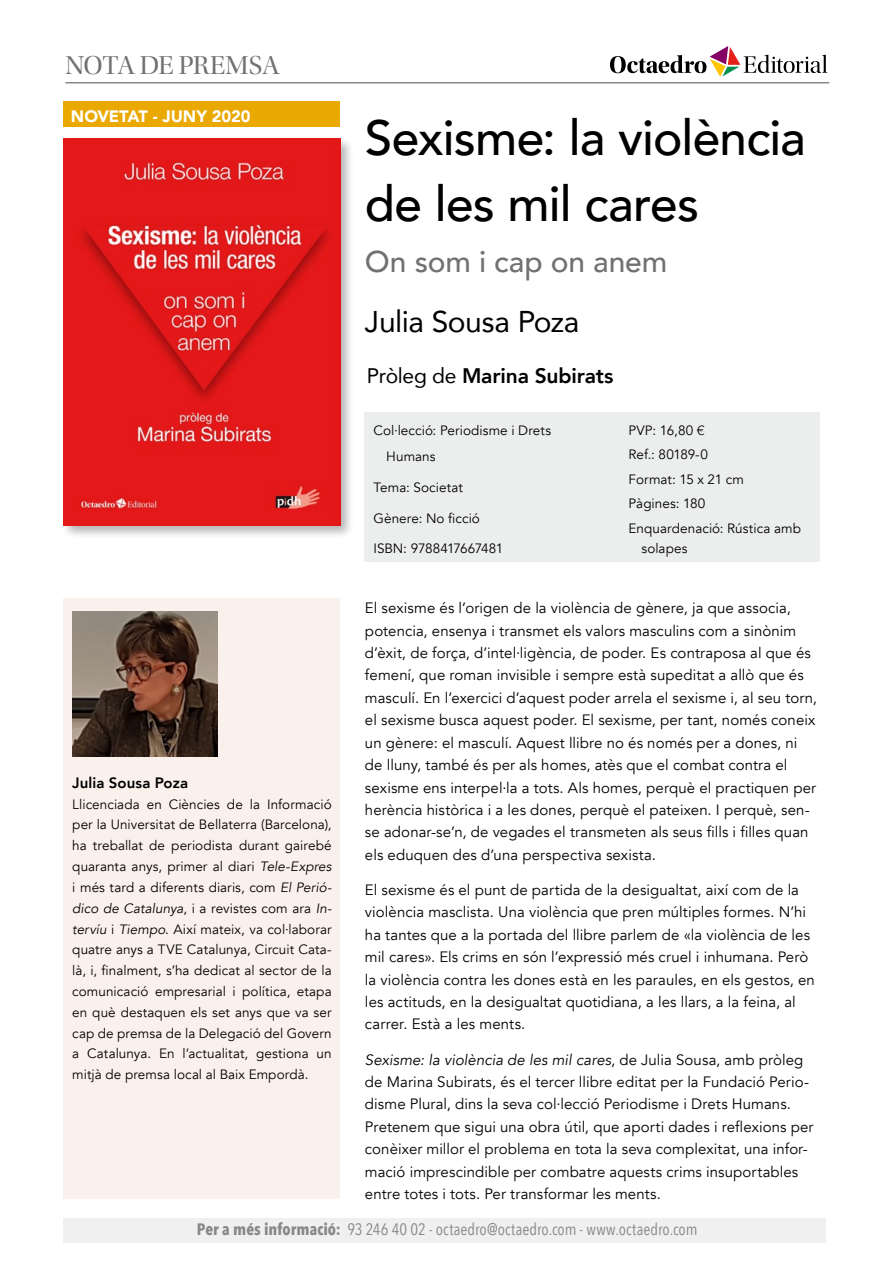
<style>
.page{position:relative;width:893px;height:1263px;background:#fff}
.page>*{position:absolute;margin:0;border:0;box-sizing:border-box;transform-origin:0 0}
.t1{font:500 49.5px/65.6px "Avenir";letter-spacing:-.015em;color:#000}
.t2{font:500 30px "Avenir";letter-spacing:-.005em;color:#707172}
.t3{font:30px "Avenir";letter-spacing:-.015em;color:#000}
.t4{font:27px "Utopia Std Disp";letter-spacing:-.02em;color:#707172}
.t5{font:800 21px "Avenir";letter-spacing:-.005em;color:#000}
.t6{font:16.5px "Avenir Next Condensed";letter-spacing:.005em;color:#87888a}
.t7{font:900 16.5px "Avenir";letter-spacing:-.005em;color:#fff}
.t8{font:15px/22.4px "Avenir";letter-spacing:.005em;color:#000}
.t9{font:800 15px "Avenir";letter-spacing:.005em;color:#000}
.t10{font:13.5px/20.9px "Avenir";letter-spacing:.005em;color:#000}
.t11{font:13.5px "Avenir";letter-spacing:-.015em;color:#000}
.s1{font-style:italic}
.s2{font-weight:400}
.s3{font-family:"Helvetica Neue LT Std";font-weight:300}
.s4{font-weight:700}
</style>
<div class="page">
<div style="left:64px;top:1218px;width:762px;height:25px;background:#f0f0f1"></div>
<div style="left:365px;top:412px;width:455px;height:150px;background:#eceded"></div>
<div style="left:61px;top:136px;width:293px;height:404px;background:#000;opacity:.3"></div>
<img style="left:64px;top:138px;width:276px;height:387px">
<div style="left:64px;top:598px;width:276px;height:601px;background:#faf1ed"></div>
<img style="left:72px;top:612px;width:145px;height:145px">
<svg style="left:610px;top:46px;width:217px;height:31px"></svg>
<hr style="left:65px;top:82px;width:764px;height:1px;background:#87888a">
<div style="left:64px;top:102px;width:276px;height:25px;background:#eaa900"></div>
<h3 class="t4" style="left:65px;top:51px;width:216px">NOTA DE PREMSA</h3>
<p class="t7" style="left:71px;top:102px;width:181px">NOVETAT - JUNY 2020</p>
<p class="t9" style="left:72px;top:771px;width:117px">Julia Sousa Poza</p>
<p class="t10" style="left:72px;top:794px;width:261px;text-align:justify">Llicenciada en Ciències de la Informació per la Universitat de Bellaterra (Barcelona), ha treballat de periodista durant gairebé quaranta anys, primer al diari <span class="s1">Tele-Expres </span>i més tard a diferents diaris, com <span class="s1">El Perió&shy;dico de Catalunya</span>, i a revistes com ara <span class="s1">In&shy;tervíu</span> i <span class="s1">Tiempo</span>. Així mateix, va col·laborar quatre anys a TVE Catalunya, Circuit Cata&shy;là, i, finalment, s’ha dedicat al sector de la comunicació empresarial i política, etapa en què destaquen els set anys que va ser cap de premsa de la Delegació del Govern a Catalunya. En l’actualitat, gestiona un mitjà de premsa local al Baix Empordà.</p>
<h1 class="t1" style="left:365px;top:103px;width:442px">Sexisme: la violència de les mil cares</h1>
<h2 class="t2" style="left:365px;top:236px;width:304px">On som i cap on anem</h2>
<h2 class="t3" style="left:365px;top:297px;width:216px">Julia Sousa Poza</h2>
<h3 class="t5" style="left:367px;top:359px;width:248px"><span class="s2">Pròleg de</span> Marina Subirats</h3>
<p class="t10" style="left:386px;top:417px;width:166px;line-height:26.5px;text-indent:-13px">Col·lecció: Periodisme i Drets<br>Humans</p>
<p class="t10" style="left:373px;top:477px;width:91px">Tema: Societat</p>
<p class="t10" style="left:373px;top:508px;width:108px">Gènere: No ficció</p>
<p class="t11" style="left:373px;top:541px;width:131px">ISBN: 9788417667481</p>
<p class="t10" style="left:629px;top:418px;width:174px;line-height:24.6px">PVP: 16,80 <span class="s3">€<br></span>Ref.: 80189-0<br>Format: 15 x 21 cm<br>Pàgines: 180<br>Enquardenació: Rústica amb</p>
<p class="t10" style="left:641px;top:539px;width:48px">solapes</p>
<p class="t8" style="left:365px;top:597px;width:453px">El sexisme és l’origen de la violència de gènere, ja que associa, potencia, ensenya i transmet els valors masculins com a sinònim d’èxit, de força, d’intel·ligència, de poder. Es contraposa al que és femení, que roman invisible i sempre està supeditat a allò que és masculí. En l’exercici d’aquest poder arrela el sexisme i, al seu torn, el sexisme busca aquest poder. El sexisme, per tant, només coneix un gènere: el masculí. Aquest llibre no és només per a dones, ni de lluny, també és per als homes, atès que el combat contra el sexisme ens interpel·la a tots. Als homes, perquè el practiquen per herència històrica i a les dones, perquè el pateixen. I perquè, sen&shy;se adonar-se’n, de vegades el transmeten als seus fills i filles quan els eduquen des d’una perspectiva sexista.</p>
<p class="t8" style="left:365px;top:879px;width:451px">El sexisme és el punt de partida de la desigualtat, així com de la violència masclista. Una violència que pren múltiples formes. N’hi ha tantes que a la portada del llibre parlem de «la violència de les mil cares». Els crims en són l’expressió més cruel i inhumana. Però la violència contra les dones està en les paraules, en els gestos, en les actituds, en la desigualtat quotidiana, a les llars, a la feina, al carrer. Està a les ments.</p>
<p class="t8" style="left:365px;top:1048px;width:450px"><span class="s1">Sexisme: la violència de les mil cares</span>, de Julia Sousa, amb pròleg de Marina Subirats, és el tercer llibre editat per la Fundació Perio&shy;disme Plural, dins la seva col·lecció Periodisme i Drets Humans.<br>Pretenem que sigui una obra útil, que aporti dades i reflexions per conèixer millor el problema en tota la seva complexitat, una infor&shy;mació imprescindible per combatre aquests crims insuportables entre totes i tots. Per transformar les ments.</p>
<p class="t6" style="left:197px;top:1214px;width:502px"><span class="s4">Per a més informació:</span> 93 246 40 02 - octaedro@octaedro.com - www.octaedro.com</p>
</div>
